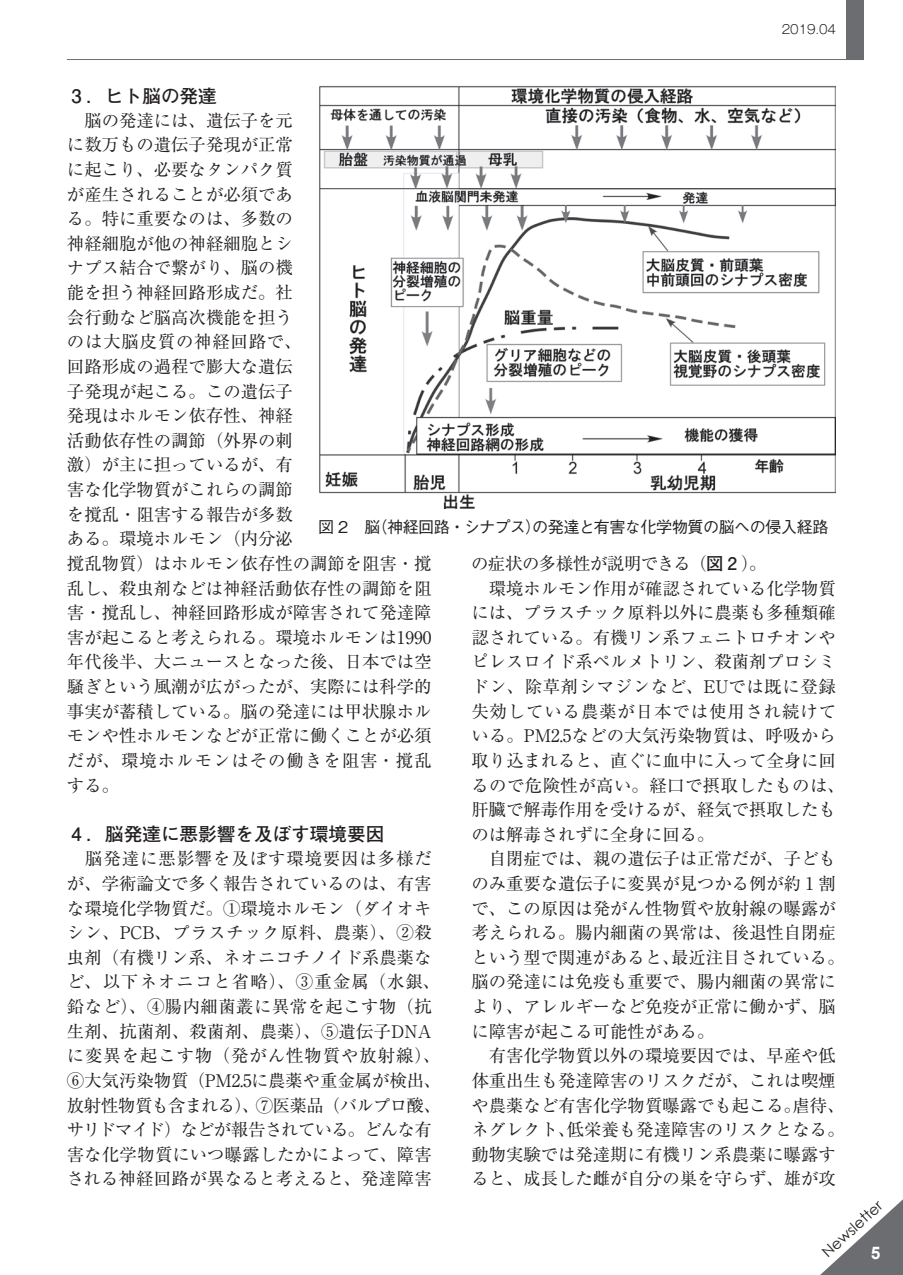
<style>
.page{position:relative;width:903px;height:1275px;background:#fff}
.page>*{position:absolute;margin:0;border:0;box-sizing:border-box;transform-origin:0 0}
.t1{font:700 18.55px "Futo Go B101 Pro";color:#231f20}
.t2{font:17.32px/24.7px "Ryumin Pro";color:#231f20}
.t3{font:700 17.32px "Arial";color:#fff}
.t4{font:500 16.1px "Gothic BBB Pro";letter-spacing:-.035em;color:#231f20}
.t5{font:14.88px "Century Gothic";color:#231f20}
.t6{font:300 12.42px "Gothic MB101 Pro";color:#231f20}
.s1{font-family:"Futo Go B101 Pro";font-weight:700}
</style>
<div class="page">
<img style="left:319px;top:86px;width:516px;height:423px">
<div style="left:846px;top:0;width:17px;height:60px;background:#6c6d70"></div>
<svg style="left:820px;top:1199px;width:83px;height:76px"></svg>
<hr style="left:67px;top:59px;width:796px;height:1px;background:#6c6d70">
<p class="t6" style="left:782px;top:19px;width:56px">2019.04</p>
<p class="t1" style="left:72px;top:81px;width:147px">3 ．ヒト脳の発達</p>
<p class="t2" style="left:67px;top:107px;width:366px">　脳の発達には、遺伝子を元<br>に数万もの遺伝子発現が正常<br>に起こり、必要なタンパク質<br>が産生されることが必須であ<br>る。特に重要なのは、多数の<br>神経細胞が他の神経細胞とシ<br>ナプス結合で繋がり、脳の機<br>能を担う神経回路形成だ。社<br>会行動など脳高次機能を担う<br>のは大脳皮質の神経回路で、<br>回路形成の過程で膨大な遺伝<br>子発現が起こる。この遺伝子<br>発現はホルモン依存性、神経<br>活動依存性の調節（外界の刺<br>激）が主に担っているが、有<br>害な化学物質がこれらの調節<br>を撹乱・阻害する報告が多数<br>ある。環境ホルモン（内分泌<br>撹乱物質）はホルモン依存性の調節を阻害・撹乱し、殺虫剤などは神経活動依存性の調節を阻害・撹乱し、神経回路形成が障害されて発達障害が起こると考えられる。環境ホルモンは1990年代後半、大ニュースとなった後、日本では空騒ぎという風潮が広がったが、実際には科学的事実が蓄積している。脳の発達には甲状腺ホルモンや性ホルモンなどが正常に働くことが必須だが、環境ホルモンはその働きを阻害・撹乱する。</p>
<p class="t1" style="left:72px;top:819px;width:314px">4 ．脳発達に悪影響を及ぼす環境要因</p>
<p class="t2" style="left:66px;top:845px;width:376px">　脳発達に悪影響を及ぼす環境要因は多様だが、学術論文で多く報告されているのは、有害な環境化学物質だ。①環境ホルモン（ダイオキシン、PCB、プラスチック原料、農薬）、②殺虫剤（有機リン系、ネオニコチノイド系農薬など、以下ネオニコと省略）、③重金属（水銀、鉛など）、④腸内細菌叢に異常を起こす物（抗生剤、抗菌剤、殺菌剤、農薬）、⑤遺伝子DNAに変異を起こす物（発がん性物質や放射線）、<br>⑥大気汚染物質（PM2.5に農薬や重金属が検出、放射性物質も含まれる）、⑦医薬品（バルプロ酸、サリドマイド）などが報告されている。どんな有害な化学物質にいつ曝露したかによって、障害される神経回路が異なると考えると、発達障害</p>
<p class="t4" style="left:318px;top:514px;width:512px">図 2　脳（神経回路・シナプス）の発達と有害な化学物質の脳への侵入経路</p>
<p class="t2" style="left:471px;top:550px;width:375px">の症状の多様性が説明できる（<span class="s1">図 2</span> ）。<br>　環境ホルモン作用が確認されている化学物質には、プラスチック原料以外に農薬も多種類確認されている。有機リン系フェニトロチオンやピレスロイド系ペルメトリン、殺菌剤プロシミドン、除草剤シマジンなど、EUでは既に登録失効している農薬が日本では使用され続けている。PM2.5などの大気汚染物質は、呼吸から取り込まれると、直ぐに血中に入って全身に回るので危険性が高い。経口で摂取したものは、肝臓で解毒作用を受けるが、経気で摂取したものは解毒されずに全身に回る。<br>　自閉症では、親の遺伝子は正常だが、子どものみ重要な遺伝子に変異が見つかる例が約 1 割で、この原因は発がん性物質や放射線の曝露が考えられる。腸内細菌の異常は、後退性自閉症という型で関連があると、最近注目されている。脳の発達には免疫も重要で、腸内細菌の異常により、アレルギーなど免疫が正常に働かず、脳に障害が起こる可能性がある。<br>　有害化学物質以外の環境要因では、早産や低体重出生も発達障害のリスクだが、これは喫煙や農薬など有害化学物質曝露でも起こる。虐待、ネグレクト、低栄養も発達障害のリスクとなる。動物実験では発達期に有機リン系農薬に曝露すると、成長した雌が自分の巣を守らず、雄が攻</p>
<p class="t5" style="left:818px;top:1247px;width:77px;rotate:-42deg">Newsletter</p>
<p class="t3" style="left:871px;top:1241px;width:11px">5</p>
</div>
